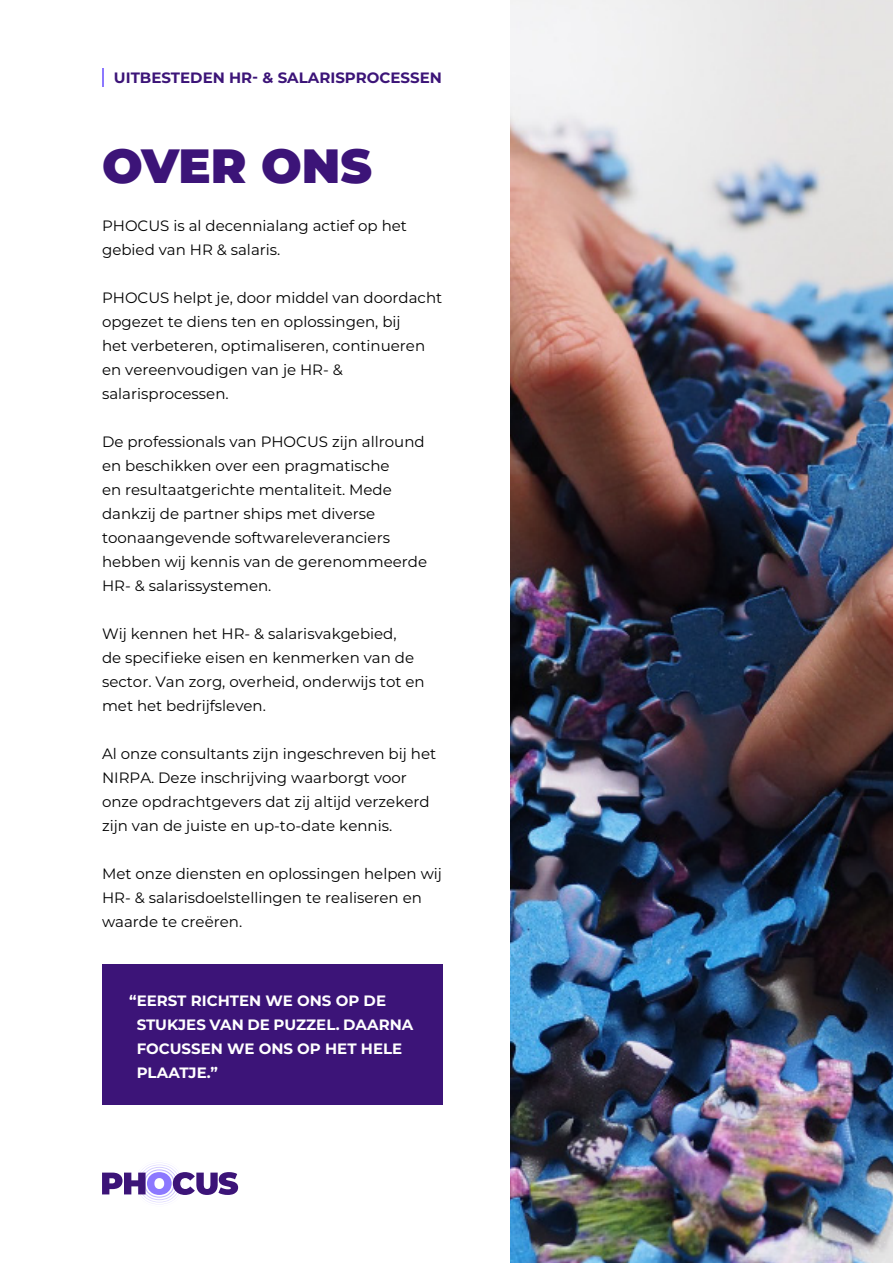
<style>
.page{position:relative;width:893px;height:1263px;background:#fff}
.page>*{position:absolute;margin:0;border:0;box-sizing:border-box;transform-origin:0 0}
.t1{font:900 48px "Montserrat";color:#3c1478}
.t2{font:15px/24px "Montserrat";color:#000}
.t3{font:700 15px/24px "Montserrat";color:#fff}
.t4{font:700 15px "Montserrat";color:#3c1478}
</style>
<div class="page">
<img style="left:510px;top:0;width:383px;height:1263px">
<div style="left:102px;top:964px;width:340px;height:141px;background:#3c1478"></div>
<svg style="left:102px;top:1162px;width:136px;height:43px"></svg>
<svg style="left:102px;top:68px;width:2px;height:19px"></svg>
<p class="t4" style="left:114px;top:66px;width:329px">UITBESTEDEN HR- &amp; SALARISPROCESSEN</p>
<h1 class="t1" style="left:102px;top:129px;width:271px">OVER ONS</h1>
<p class="t2" style="left:102px;top:213px;width:306px">PHOCUS is al decennialang actief op het gebied van HR &amp; salaris.</p>
<p class="t2" style="left:102px;top:285px;width:342px">PHOCUS helpt je, door middel van doordacht opgezet te diens ten en oplossingen, bij<br>het verbeteren, optimaliseren, continueren en vereenvoudigen van je HR- &amp; salarisprocessen.</p>
<p class="t2" style="left:102px;top:429px;width:327px">De professionals van PHOCUS zijn allround en beschikken over een pragmatische<br>en resultaatgerichte mentaliteit. Mede dankzij de partner ships met diverse toonaangevende softwareleveranciers hebben wij kennis van de gerenommeerde HR- &amp; salarissystemen.</p>
<p class="t2" style="left:102px;top:621px;width:324px">Wij kennen het HR- &amp; salarisvakgebied,<br>de specifieke eisen en kenmerken van de sector. Van zorg, overheid, onderwijs tot en met het bedrijfsleven.</p>
<p class="t2" style="left:102px;top:741px;width:336px">Al onze consultants zijn ingeschreven bij het NIRPA. Deze inschrijving waarborgt voor onze opdrachtgevers dat zij altijd verzekerd zijn van de juiste en up-to-date kennis.</p>
<p class="t2" style="left:102px;top:861px;width:341px">Met onze diensten en oplossingen helpen wij<br>HR- &amp; salarisdoelstellingen te realiseren en waarde te creëren.</p>
<p class="t3" style="left:137px;top:988px;width:278px;text-indent:-7px">“EERST RICHTEN WE ONS OP DE<br>STUKJES VAN DE PUZZEL. DAARNA<br>FOCUSSEN WE ONS OP HET HELE<br>PLAATJE.”</p>
</div>
